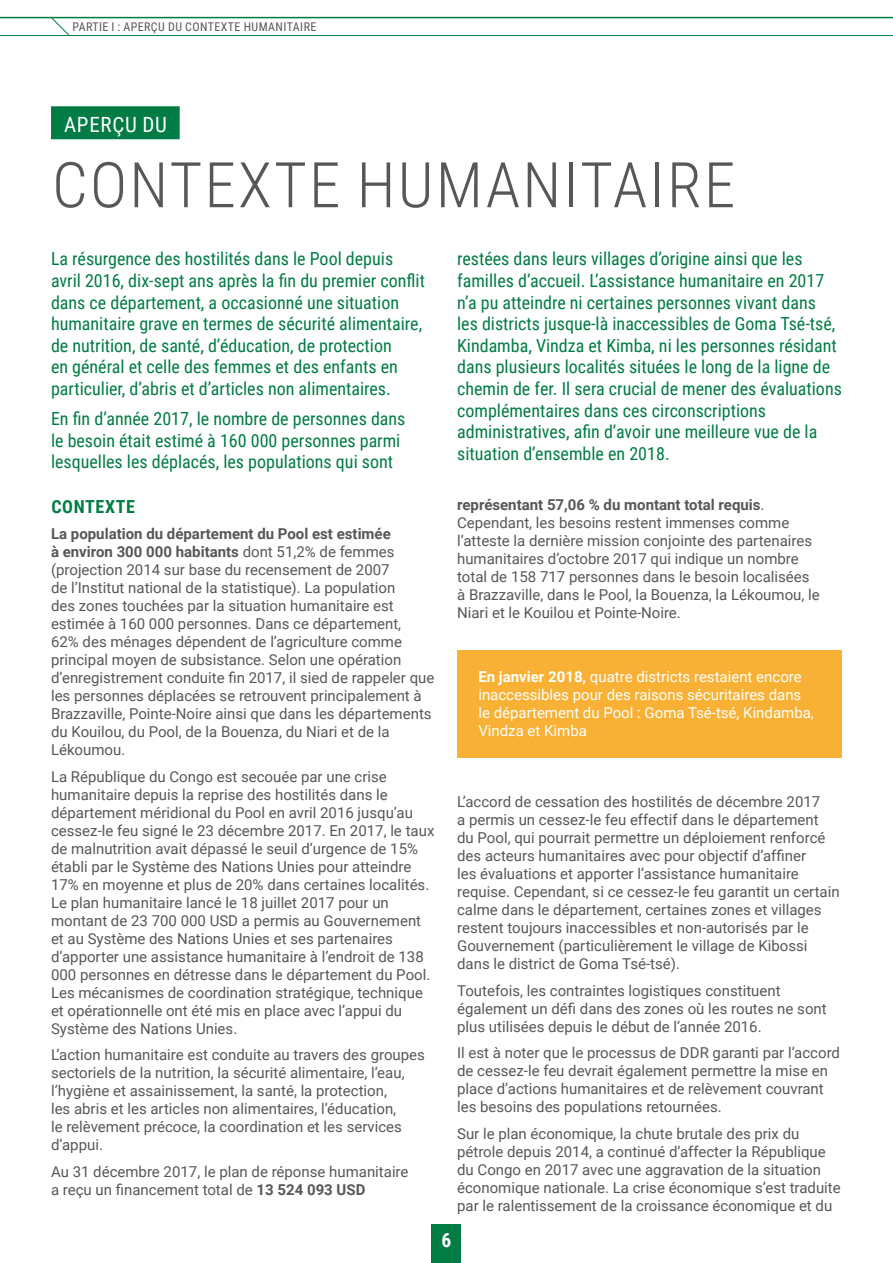
<style>
.page{position:relative;width:893px;height:1263px;background:#fff}
.page>*{position:absolute;margin:0;border:0;box-sizing:border-box;transform-origin:0 0}
.t1{font:300 63px "Roboto Condensed";letter-spacing:.035em;color:#575756}
.t2{font:21px "Roboto Condensed";letter-spacing:.035em;color:#fff}
.t3{font:700 19.5px "Roboto Condensed";color:#fff}
.t4{font:18px/21.6px "Roboto Condensed";color:#007c44}
.t5{font:700 18px "Roboto Condensed";letter-spacing:.035em;color:#007c44}
.t6{font:15px/18px "Roboto";color:#575756}
.t7{font:15px/18px "Roboto";color:#fff}
.t8{font:12px "Roboto Condensed";color:#575756}
.s1{font-weight:700}
</style>
<div class="page">
<hr style="left:0;top:17px;width:893px;height:1px;background:#007c44">
<hr style="left:0;top:35px;width:893px;height:1px;background:#007c44">
<svg style="left:51px;top:18px;width:19px;height:17px"></svg>
<div style="left:432px;top:1224px;width:29px;height:39px;background:#007c44"></div>
<div style="left:51px;top:106px;width:129px;height:33px;background:#007c44"></div>
<div style="left:457px;top:650px;width:385px;height:108px;background:#f8b134"></div>
<p class="t8" style="left:72px;top:18px;width:14px">Partie</p>
<p class="t8" style="left:112px;top:18px;width:20px">I : aper</p>
<p class="t8" style="left:151px;top:18px;width:43px">çudu contexte</p>
<p class="t8" style="left:244px;top:18px;width:8px">humanitaire</p>
<h2 class="t2" style="left:64px;top:109px;width:104px">APERÇU DU</h2>
<h1 class="t1" style="left:52px;top:141px;width:685px">CONTEXTE HUMANITAIRE</h1>
<p class="t4" style="left:51px;top:248px;width:375px">La résurgence des hostilités dans le Pool depuis avril 2016, dix-sept ans après la fin du premier conflit dans ce département, a occasionné une situation humanitaire grave en termes de sécurité alimentaire, de nutrition, de santé, d’éducation, de protection<br>en général et celle des femmes et des enfants en particulier, d’abris et d’articles non alimentaires.</p>
<p class="t4" style="left:51px;top:407px;width:356px">En fin d’année 2017, le nombre de personnes dans le besoin était estimé à 160 000 personnes parmi lesquelles les déplacés, les populations qui sont</p>
<p class="t4" style="left:457px;top:248px;width:386px">restées dans leurs villages d’origine ainsi que les familles d’accueil. L’assistance humanitaire en 2017 n’a pu atteindre ni certaines personnes vivant dans<br>les districts jusque-là inaccessibles de Goma Tsé-tsé, Kindamba, Vindza et Kimba, ni les personnes résidant dans plusieurs localités situées le long de la ligne de chemin de fer. Il sera crucial de mener des évaluations complémentaires dans ces circonscriptions administratives, afin d’avoir une meilleure vue de la situation d’ensemble en 2018.</p>
<p class="t5" style="left:51px;top:494px;width:85px">CONTEXTE</p>
<p class="t6" style="left:51px;top:524px;width:385px"><span class="s1">La population du département du Pool est estimée<br>à environ 300 000 habitants</span> dont 51,2% de femmes (projection 2014 sur base du recensement de 2007<br>de l’Institut national de la statistique). La population<br>des zones touchées par la situation humanitaire est estimée à 160 000 personnes. Dans ce département,<br>62% des ménages dépendent de l’agriculture comme principal moyen de subsistance. Selon une opération d’enregistrement conduite fin 2017, il sied de rappeler que les personnes déplacées se retrouvent principalement à Brazzaville, Pointe-Noire ainsi que dans les départements du Kouilou, du Pool, de la Bouenza, du Niari et de la Lékoumou.</p>
<p class="t6" style="left:51px;top:767px;width:385px">La République du Congo est secouée par une crise humanitaire depuis la reprise des hostilités dans le département méridional du Pool en avril 2016 jusqu’au cessez-le feu signé le 23 décembre 2017. En 2017, le taux de malnutrition avait dépassé le seuil d’urgence de 15% établi par le Système des Nations Unies pour atteindre 17% en moyenne et plus de 20% dans certaines localités.<br>Le plan humanitaire lancé le 18 juillet 2017 pour un montant de 23 700 000 USD a permis au Gouvernement et au Système des Nations Unies et ses partenaires d’apporter une assistance humanitaire à l’endroit de 138<br>000 personnes en détresse dans le département du Pool.<br>Les mécanismes de coordination stratégique, technique et opérationnelle ont été mis en place avec l’appui du Système des Nations Unies.</p>
<p class="t6" style="left:51px;top:1045px;width:375px">L’action humanitaire est conduite au travers des groupes sectoriels de la nutrition, la sécurité alimentaire, l’eau, l’hygiène et assainissement, la santé, la protection,<br>les abris et les articles non alimentaires, l’éducation,<br>le relèvement précoce, la coordination et les services d’appui.</p>
<p class="t6" style="left:51px;top:1162px;width:359px">Au 31 décembre 2017, le plan de réponse humanitaire a reçu un financement total de <span class="s1">13 524 093 USD</span></p>
<p class="t6" style="left:457px;top:496px;width:364px"><span class="s1">représentant 57,06 % du montant total requis</span>.<br>Cependant, les besoins restent immenses comme l’atteste la dernière mission conjointe des partenaires humanitaires d’octobre 2017 qui indique un nombre total de 158 717 personnes dans le besoin localisées à Brazzaville, dans le Pool, la Bouenza, la Lékoumou, le Niari et le Kouilou et Pointe-Noire.</p>
<p class="t7" style="left:478px;top:667px;width:337px"><span class="s1">En janvier 2018,</span> quatre districts restaient encore inaccessibles pour des raisons sécuritaires dans le département du Pool : Goma Tsé-tsé, Kindamba, Vindza et Kimba</p>
<p class="t6" style="left:457px;top:792px;width:384px">L’accord de cessation des hostilités de décembre 2017<br>a permis un cessez-le feu effectif dans le département<br>du Pool, qui pourrait permettre un déploiement renforcé des acteurs humanitaires avec pour objectif d’affiner<br>les évaluations et apporter l’assistance humanitaire requise. Cependant, si ce cessez-le feu garantit un certain calme dans le département, certaines zones et villages restent toujours inaccessibles et non-autorisés par le Gouvernement (particulièrement le village de Kibossi dans le district de Goma Tsé-tsé).</p>
<p class="t6" style="left:457px;top:981px;width:371px">Toutefois, les contraintes logistiques constituent également un défi dans des zones où les routes ne sont plus utilisées depuis le début de l’année 2016.</p>
<p class="t6" style="left:457px;top:1043px;width:384px">Il est à noter que le processus de DDR garanti par l’accord de cessez-le feu devrait également permettre la mise en place d’actions humanitaires et de relèvement couvrant les besoins des populations retournées.</p>
<p class="t6" style="left:457px;top:1124px;width:385px">Sur le plan économique, la chute brutale des prix du pétrole depuis 2014, a continué d’affecter la République du Congo en 2017 avec une aggravation de la situation économique nationale. La crise économique s’est traduite par le ralentissement de la croissance économique et du</p>
<h3 class="t3" style="left:442px;top:1226px;width:11px">6</h3>
</div>
